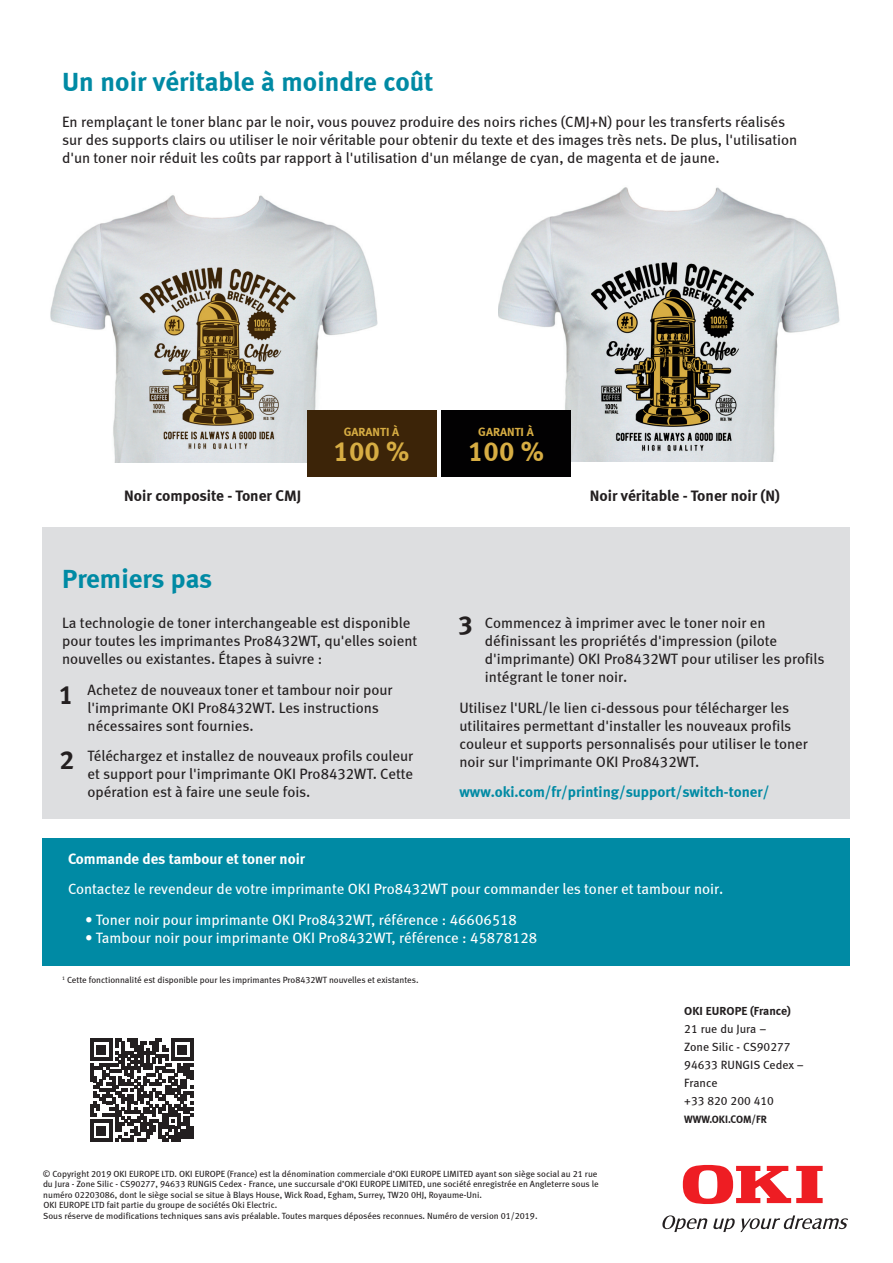
<style>
.page{position:relative;width:893px;height:1263px;background:#fff}
.page>*{position:absolute;margin:0;border:0;box-sizing:border-box;transform-origin:0 0}
.t1{font:27.6px "Meta Bold LF";color:#d7ad43}
.t2{font:27px "Meta Bold LF";color:#008aa4}
.t3{font:26.25px "Meta Bold LF";color:#231f20}
.t4{font:15.6px "Meta Bold LF";color:#231f20}
.t5{font:15px/18px "Meta Book LF";color:#231f20}
.t6{font:15px "Meta Book LF";color:#fff}
.t7{font:15px "Meta Bold LF";color:#008aa4}
.t8{font:15px "Meta Bold LF";color:#fff}
.t9{font:12.15px "Meta Bold LF";color:#d7ad43}
.t10{font:12px/18px "Meta Book LF";color:#231f20}
.t11{font:12px "Meta Bold LF";color:#231f20}
.t12{font:10.95px "Meta Bold LF";color:#231f20;scale:.95 1}
.t13{font:9px/10.5px "Meta Book LF";color:#231f20}
</style>
<div class="page">
<div style="left:43px;top:838px;width:807px;height:127px;background:#008aa4"></div>
<svg style="left:683px;top:1165px;width:140px;height:39px"></svg>
<svg style="left:662px;top:1215px;width:186px;height:17px"></svg>
<div style="left:43px;top:527px;width:807px;height:292px;background:#dddee0"></div>
<img style="left:50px;top:195px;width:330px;height:267px">
<img style="left:498px;top:187px;width:342px;height:275px">
<div style="left:307px;top:411px;width:129px;height:66px;background:#3c2408"></div>
<div style="left:441px;top:411px;width:130px;height:66px;background:#020102"></div>
<svg style="left:90px;top:1039px;width:103px;height:102px"></svg>
<h2 class="t2" style="left:62px;top:66px;width:373px">Un noir véritable à moindre coût</h2>
<p class="t5" style="left:62px;top:113px;width:737px">En remplaçant le toner blanc par le noir, vous pouvez produire des noirs riches (CMJ+N) pour les transferts réalisés sur des supports clairs ou utiliser le noir véritable pour obtenir du texte et des images très nets. De plus, l'utilisation d'un toner noir réduit les coûts par rapport à l'utilisation d'un mélange de cyan, de magenta et de jaune.</p>
<p class="t9" style="left:344px;top:424px;width:57px">GARANTI À</p>
<h1 class="t1" style="left:334px;top:435px;width:77px">100 %</h1>
<p class="t9" style="left:478px;top:424px;width:57px">GARANTI À</p>
<h1 class="t1" style="left:468px;top:435px;width:77px">100 %</h1>
<p class="t4" style="left:124px;top:486px;width:179px">Noir composite - Toner CMJ</p>
<p class="t4" style="left:590px;top:486px;width:192px">Noir véritable - Toner noir (N)</p>
<h2 class="t2" style="left:62px;top:563px;width:152px">Premiers pas</h2>
<p class="t5" style="left:62px;top:613px;width:357px">La technologie de toner interchangeable est disponible pour toutes les imprimantes Pro8432WT, qu'elles soient nouvelles ou existantes. Étapes à suivre :</p>
<p class="t5" style="left:88px;top:680px;width:307px">Achetez de nouveaux toner et tambour noir pour l'imprimante OKI Pro8432WT. Les instructions nécessaires sont fournies.</p>
<p class="t5" style="left:88px;top:747px;width:327px;text-align:justify">Téléchargez et installez de nouveaux profils couleur et support pour l'imprimante OKI Pro8432WT. Cette opération est à faire une seule fois.</p>
<h3 class="t3" style="left:59px;top:679px;width:16px">1</h3>
<h3 class="t3" style="left:60px;top:744px;width:16px">2</h3>
<h3 class="t3" style="left:458px;top:609px;width:16px">3</h3>
<p class="t5" style="left:485px;top:613px;width:341px">Commencez à imprimer avec le toner noir en définissant les propriétés d'impression (pilote d'imprimante) OKI Pro8432WT pour utiliser les profils intégrant le toner noir.</p>
<p class="t5" style="left:459px;top:698px;width:350px">Utilisez l'URL/le lien ci-dessous pour télécharger les utilitaires permettant d'installer les nouveaux profils couleur et supports personnalisés pour utiliser le toner noir sur l'imprimante OKI Pro8432WT.</p>
<p class="t7" style="left:459px;top:783px;width:311px">www.oki.com/fr/printing/support/switch-toner/</p>
<p class="t8" style="left:68px;top:849px;width:238px">Commande des tambour et toner noir</p>
<p class="t6" style="left:68px;top:880px;width:657px">Contactez le revendeur de votre imprimante OKI Pro8432WT pour commander les toner et tambour noir.</p>
<p class="t6" style="left:85px;top:911px;width:433px">• Toner noir pour imprimante OKI Pro8432WT, référence : 46606518</p>
<p class="t6" style="left:85px;top:929px;width:454px">• Tambour noir pour imprimante OKI Pro8432WT, référence : 45878128</p>
<p class="t13" style="left:62px;top:974px;width:358px"><sup>1</sup> Cette fonctionnalité est disponible pour les imprimantes Pro8432WT nouvelles et existantes.</p>
<p class="t13" style="left:43px;top:1168px;width:557px">© Copyright 2019 OKI EUROPE LTD. OKI EUROPE (France) est la dénomination commerciale d’OKI EUROPE LIMITED ayant son siège social au 21 rue du Jura - Zone Silic - CS90277, 94633 RUNGIS Cedex - France, une succursale d’OKI EUROPE LIMITED, une société enregistrée en Angleterre sous le numéro 02203086, dont le siège social se situe à Blays House, Wick Road, Egham, Surrey, TW20 0HJ, Royaume-Uni.<br>OKI EUROPE LTD fait partie du groupe de sociétés Oki Electric.<br>Sous réserve de modifications techniques sans avis préalable. Toutes marques déposées reconnues. Numéro de version 01/2019.</p>
<p class="t11" style="left:684px;top:1003px;width:108px">OKI EUROPE (France)</p>
<p class="t10" style="left:684px;top:1019px;width:121px">21 rue du Jura –<br>Zone Silic - CS90277<br>94633 RUNGIS Cedex –<br>France<br>+33 820 200 410</p>
<p class="t12" style="left:684px;top:1112px;width:88px">WWW.OKI.COM/FR</p>
</div>
